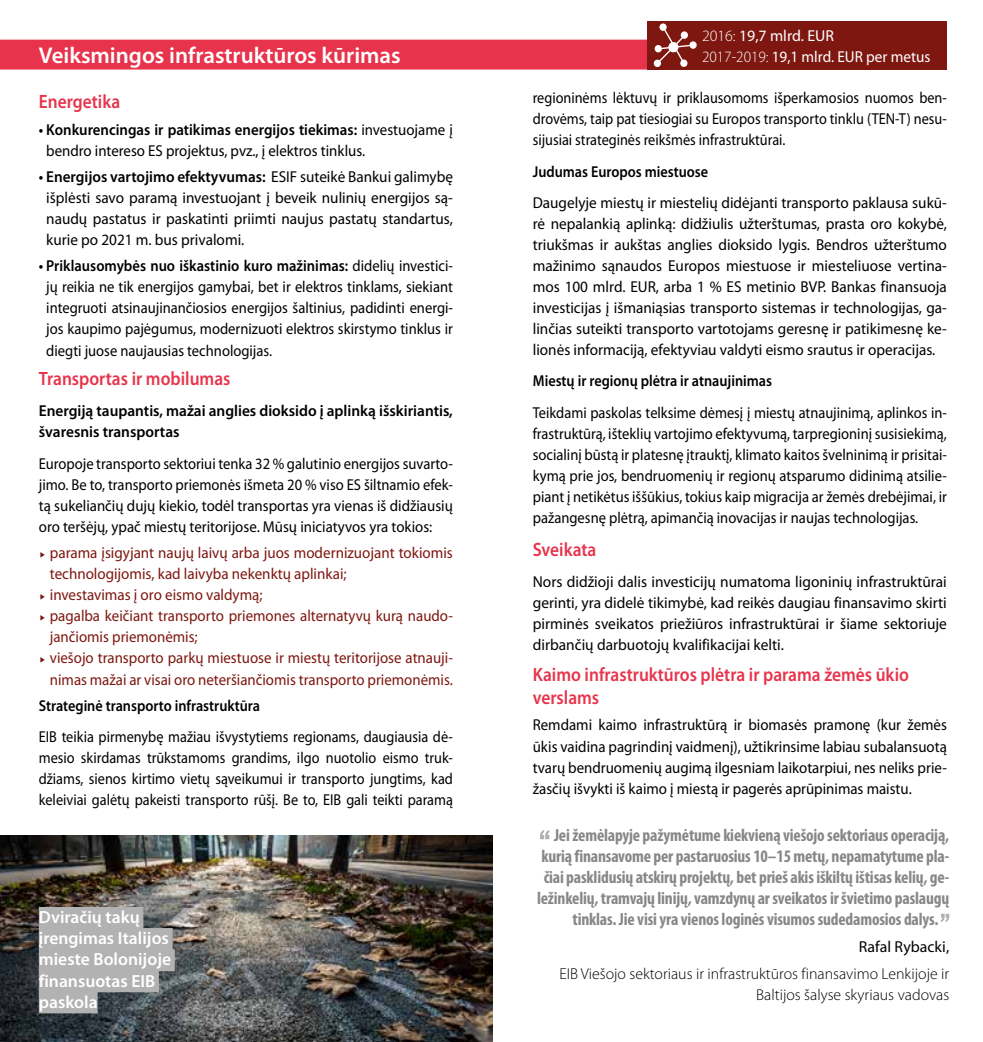
<style>
.page{position:relative;width:983px;height:1042px;background:#fff}
.page>*{position:absolute;margin:0;border:0;box-sizing:border-box;transform-origin:0 0}
.t1{font:600 22.93px "Myriad Pro";color:#fff}
.t2{font:600 19.43px/22.9px "Myriad Pro";color:#e7344c;scale:.9 1}
.t3{font:700 condensed 17.68px "Myriad Pro";letter-spacing:-.01em;color:#878787}
.t4{font:600 17.68px/21.2px "Myriad Pro";color:#fff}
.t5{font:15.75px/21.2px "Myriad Pro";color:#000;text-align:justify;scale:.96 1}
.t6{font:15.75px/21.2px "Myriad Pro";color:#000;text-align:justify;scale:.92 1}
.t7{font:15.75px/21.2px "Myriad Pro";color:#000;text-align:justify;scale:.9 1}
.t8{font:15.75px/21.2px "Myriad Pro";color:#000;text-align:justify;scale:.91 1}
.t9{font:15.75px/21.2px "Myriad Pro";color:#000;scale:.94 1}
.t10{font:15.75px/21.2px "Myriad Pro";color:#7e1710;scale:.95 1}
.t11{font:15.75px/21.2px "Myriad Pro";color:#000;text-align:justify}
.t12{font:600 15.75px "Myriad Pro";color:#000;scale:.9 1}
.t13{font:300 15.75px/21.2px "Myriad Pro";color:#000;text-align:right}
.t14{font:600 15.75px/21.2px "Myriad Pro";color:#000}
.t15{font:15.75px/21.2px "Myriad Pro";color:#fff}
.s1{font-weight:600}
.s2{font-weight:300}
</style>
<div class="page">
<img style="left:0;top:835px;width:492px;height:207px">
<div style="left:0;top:40px;width:946px;height:30px;background:#e7344c"></div>
<div style="left:647px;top:21px;width:299px;height:49px;background:#7e1710"></div>
<svg style="left:653px;top:23px;width:43px;height:44px"></svg>
<div style="left:669px;top:43px;width:8px;height:8px;background:#fff;border-radius:50%"></div>
<svg style="left:540px;top:830px;width:9px;height:9px"></svg>
<svg style="left:941px;top:914px;width:8px;height:8px"></svg>
<div style="left:39px;top:907px;width:104px;height:22px;background:#b3b2b2"></div>
<div style="left:39px;top:928px;width:133px;height:22px;background:#b3b2b2"></div>
<div style="left:39px;top:949px;width:136px;height:22px;background:#b3b2b2"></div>
<div style="left:39px;top:970px;width:120px;height:22px;background:#b3b2b2"></div>
<div style="left:39px;top:991px;width:59px;height:22px;background:#b3b2b2"></div>
<h1 class="t1" style="left:39px;top:43px;width:363px">Veiksmingos infrastruktūros kūrimas</h1>
<p class="t2" style="left:39px;top:91px;width:92px">Energetika</p>
<p class="t9" style="left:46px;top:119px;width:434px;text-indent:-7px"><span class="s1">• Konkurencingas ir patikimas energijos tiekimas:</span> investuojame į bendro intereso ES projektus, pvz., į elektros tinklus.</p>
<p class="t5" style="left:46px;top:166px;width:425px;text-indent:-7px"><span class="s1">• Energijos vartojimo efektyvumas:</span> ESIF suteikė Bankui galimybę išplėsti savo paramą investuojant į beveik nulinių energijos są&shy;naudų pastatus ir paskatinti priimti naujus pastatų standartus, kurie po 2021 m. bus privalomi.</p>
<p class="t6" style="left:46px;top:256px;width:443px;text-indent:-7px"><span class="s1">• Priklausomybės nuo iškastinio kuro mažinimas:</span> didelių investici&shy;jų reikia ne tik energijos gamybai, bet ir elektros tinklams, siekiant integruoti atsinaujinančiosios energijos šaltinius, padidinti energi&shy;jos kaupimo pajėgumus, modernizuoti elektros skirstymo tinklus ir diegti juose naujausias technologijas.</p>
<p class="t2" style="left:39px;top:367px;width:214px">Transportas ir mobilumas</p>
<p class="t14" style="left:39px;top:401px;width:415px">Energiją taupantis, mažai anglies dioksido į aplinką išskiriantis, švaresnis transportas</p>
<p class="t6" style="left:39px;top:453px;width:451px">Europoje transporto sektoriui tenka 32 % galutinio energijos suvarto&shy;jimo. Be to, transporto priemonės išmeta 20 % viso ES šiltnamio efek&shy;tą sukeliančių dujų kiekio, todėl transportas yra vienas iš didžiausių oro teršėjų, ypač miestų teritorijose. Mūsų iniciatyvos yra tokios:</p>
<p class="t10" style="left:50px;top:542px;width:425px">parama įsigyjant naujų laivų arba juos modernizuojant tokiomis technologijomis, kad laivyba nekenktų aplinkai;<br>investavimas į oro eismo valdymą;<br>pagalba keičiant transporto priemones alternatyvų kurą naudo&shy;jančiomis priemonėmis;<br>viešojo transporto parkų miestuose ir miestų teritorijose atnauji&shy;nimas mažai ar visai oro neteršiančiomis transporto priemonėmis.</p>
<p class="t12" style="left:39px;top:697px;width:247px">Strateginė transporto infrastruktūra</p>
<p class="t7" style="left:39px;top:726px;width:461px">EIB teikia pirmenybę mažiau išvystytiems regionams, daugiausia dė&shy;mesio skirdamas trūkstamoms grandims, ilgo nuotolio eismo truk&shy;džiams, sienos kirtimo vietų sąveikumui ir transporto jungtims, kad keleiviai galėtų pakeisti transporto rūšį. Be to, EIB gali teikti paramą</p>
<p class="t4" style="left:39px;top:907px;width:134px">Dviračių takų įrengimas Italijos mieste Bolonijoje finansuotas EIB paskola</p>
<p class="t15" style="left:701px;top:25px;width:230px"><span class="s2">2016:</span> 19,7 mlrd. EUR<br><span class="s2">2017-2019:</span> 19,1 mlrd. EUR per metus</p>
<p class="t7" style="left:532px;top:88px;width:461px">regioninėms lėktuvų ir priklausomoms išperkamosios nuomos ben&shy;drovėms, taip pat tiesiogiai su Europos transporto tinklu (TEN-T) nesu&shy;sijusiai strateginės reikšmės infrastruktūrai.</p>
<p class="t12" style="left:532px;top:162px;width:196px">Judumas Europos miestuose</p>
<p class="t5" style="left:532px;top:192px;width:433px">Daugelyje miestų ir miestelių didėjanti transporto paklausa sukū&shy;rė nepalankią aplinką: didžiulis užterštumas, prasta oro kokybė, triukšmas ir aukštas anglies dioksido lygis. Bendros užterštumo mažinimo sąnaudos Europos miestuose ir miesteliuose vertina&shy;mos 100 mlrd. EUR, arba 1 % ES metinio BVP. Bankas finansuoja investicijas į išmaniąsias transporto sistemas ir technologijas, ga&shy;linčias suteikti transporto vartotojams geresnę ir patikimesnę ke&shy;lionės informaciją, efektyviau valdyti eismo srautus ir operacijas.</p>
<p class="t12" style="left:532px;top:372px;width:267px">Miestų ir regionų plėtra ir atnaujinimas</p>
<p class="t8" style="left:532px;top:402px;width:456px">Teikdami paskolas telksime dėmesį į miestų atnaujinimą, aplinkos in&shy;frastruktūrą, išteklių vartojimo efektyvumą, tarpregioninį susisiekimą, socialinį būstą ir platesnę įtrauktį, klimato kaitos švelninimą ir prisitai&shy;kymą prie jos, bendruomenių ir regionų atsparumo didinimą atsilie&shy;piant į netikėtus iššūkius, tokius kaip migracija ar žemės drebėjimai, ir pažangesnę plėtrą, apimančią inovacijas ir naujas technologijas.</p>
<p class="t2" style="left:532px;top:538px;width:72px">Sveikata</p>
<p class="t11" style="left:532px;top:571px;width:415px">Nors didžioji dalis investicijų numatoma ligoninių infrastruktūrai gerinti, yra didelė tikimybė, kad reikės daugiau finansavimo skirti pirminės sveikatos priežiūros infrastruktūrai ir šiame sektoriuje dirbančių darbuotojų kvalifikacijai kelti.</p>
<p class="t2" style="left:532px;top:664px;width:419px">Kaimo infrastruktūros plėtra ir parama žemės ūkio verslams</p>
<p class="t9" style="left:532px;top:715px;width:442px;text-align:justify">Remdami kaimo infrastruktūrą ir biomasės pramonę (kur žemės ūkis vaidina pagrindinį vaidmenį), užtikrinsime labiau subalansuotą tvarų bendruomenių augimą ilgesniam laikotarpiui, nes neliks prie&shy;žasčių išvykti iš kaimo į miestą ir pagerės aprūpinimas maistu.</p>
<p class="t3" style="left:554px;top:825px;width:396px">Jei žemėlapyje pažymėtume kiekvieną viešojo sektoriaus operaciją,</p>
<p class="t3" style="left:541px;top:846px;width:409px">kurią finansavome per pastaruosius 10–15 metų, nepamatytume pla-</p>
<p class="t3" style="left:543px;top:867px;width:407px">čiai pasklidusių atskirų projektų, bet prieš akis iškiltų ištisas kelių, ge-</p>
<p class="t3" style="left:537px;top:888px;width:413px">ležinkelių, tramvajų linijų, vamzdynų ar sveikatos ir švietimo paslaugų</p>
<p class="t3" style="left:572px;top:909px;width:367px">tinklas. Jie visi yra vienos loginės visumos sudedamosios dalys.</p>
<p class="t11" style="left:858px;top:936px;width:92px">Rafal Rybacki,</p>
<p class="t13" style="left:559px;top:963px;width:391px">EIB Viešojo sektoriaus ir infrastruktūros finansavimo Lenkijoje ir<br>Baltijos šalyse skyriaus vadovas</p>
</div>
